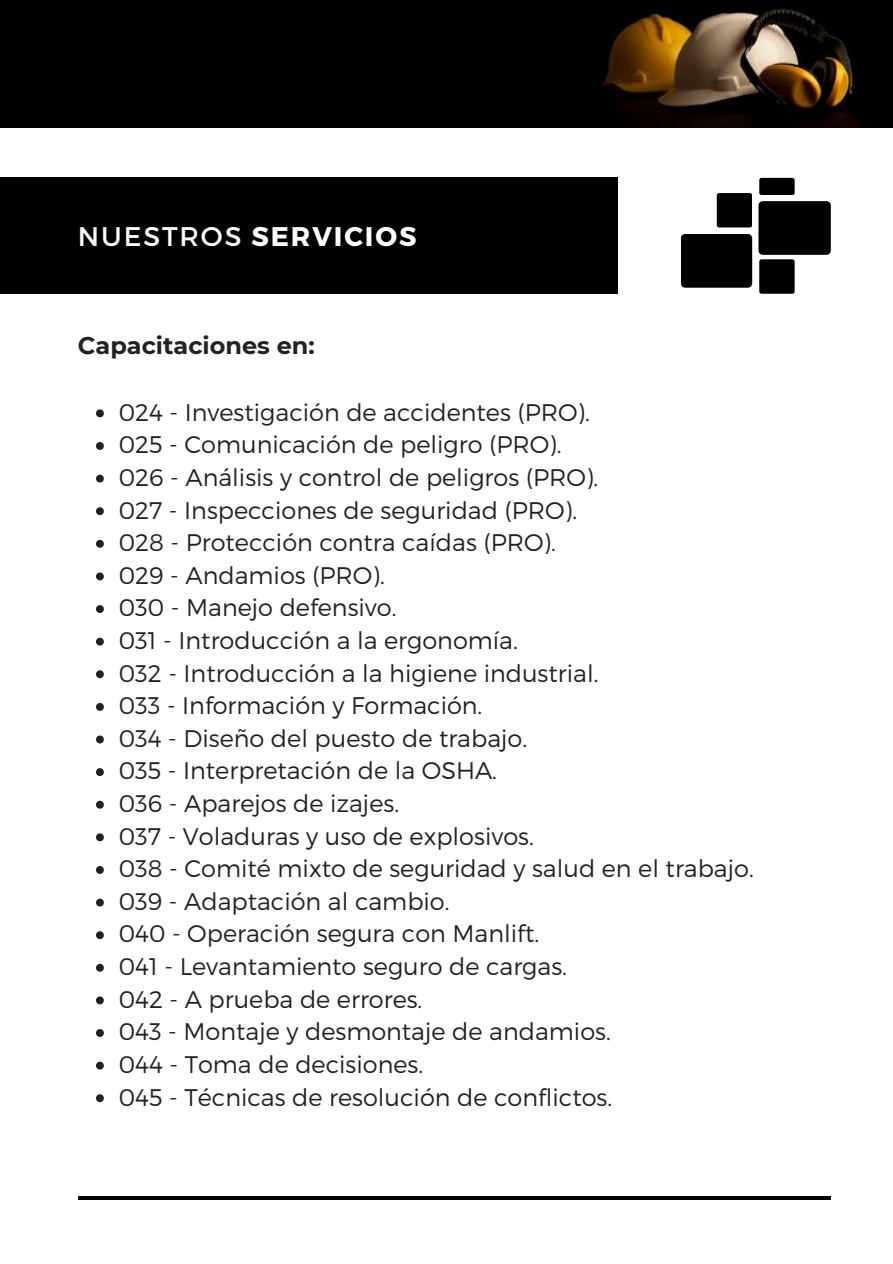
<style>
.page{position:relative;width:893px;height:1264px;background:#fff}
.page>*{position:absolute;margin:0;border:0;box-sizing:border-box;transform-origin:0 0}
.t1{font:700 27px "Montserrat";letter-spacing:.07em;color:#fff}
.t2{font:300 24px "Montserrat";color:#222}
.t3{font:700 24px "Montserrat";color:#222}
.s1{font-weight:400}
</style>
<div class="page">
<hr style="left:78px;top:1196px;width:752px;height:3px;background:#000">
<svg style="left:96px;top:409px;width:8px;height:8px"></svg>
<svg style="left:96px;top:442px;width:8px;height:8px"></svg>
<svg style="left:96px;top:474px;width:8px;height:8px"></svg>
<svg style="left:96px;top:507px;width:8px;height:8px"></svg>
<svg style="left:96px;top:540px;width:8px;height:7px"></svg>
<svg style="left:96px;top:572px;width:8px;height:8px"></svg>
<svg style="left:96px;top:605px;width:8px;height:8px"></svg>
<svg style="left:96px;top:637px;width:8px;height:8px"></svg>
<svg style="left:96px;top:670px;width:8px;height:8px"></svg>
<svg style="left:96px;top:703px;width:8px;height:7px"></svg>
<svg style="left:96px;top:735px;width:8px;height:8px"></svg>
<svg style="left:96px;top:768px;width:8px;height:8px"></svg>
<svg style="left:96px;top:800px;width:8px;height:8px"></svg>
<svg style="left:96px;top:833px;width:8px;height:8px"></svg>
<svg style="left:96px;top:866px;width:8px;height:7px"></svg>
<svg style="left:96px;top:898px;width:8px;height:8px"></svg>
<svg style="left:96px;top:931px;width:8px;height:8px"></svg>
<svg style="left:96px;top:963px;width:8px;height:8px"></svg>
<svg style="left:96px;top:996px;width:8px;height:8px"></svg>
<svg style="left:96px;top:1029px;width:8px;height:7px"></svg>
<svg style="left:96px;top:1061px;width:8px;height:8px"></svg>
<svg style="left:96px;top:1094px;width:8px;height:8px"></svg>
<div style="left:0;top:178px;width:617px;height:116px;background:#000"></div>
<div style="left:758px;top:201px;width:72px;height:54px;background:#000;border-radius:4px"></div>
<div style="left:680px;top:234px;width:72px;height:54px;background:#000;border-radius:4px"></div>
<div style="left:716px;top:193px;width:36px;height:34px;background:#000;border-radius:2px"></div>
<div style="left:759px;top:259px;width:35px;height:35px;background:#000;border-radius:2px"></div>
<div style="left:759px;top:178px;width:35px;height:17px;background:#000;border-radius:2px"></div>
<div style="left:0;top:0;width:892px;height:127px;background:#000"></div>
<img style="left:602px;top:8px;width:255px;height:119px">
<p class="t1" style="left:78px;top:219px;width:340px"><span class="s1">NUESTROS</span> SERVICIOS</p>
<p class="t3" style="left:78px;top:331px;width:238px">Capacitaciones en:</p>
<p class="t2" style="left:119px;top:396px;width:472px">024 - Investigación de accidentes (PRO).</p>
<p class="t2" style="left:119px;top:429px;width:444px">025 - Comunicación de peligro (PRO).</p>
<p class="t2" style="left:119px;top:462px;width:481px">026 - Análisis y control de peligros (PRO).</p>
<p class="t2" style="left:119px;top:494px;width:460px">027 - Inspecciones de seguridad (PRO).</p>
<p class="t2" style="left:119px;top:527px;width:439px">028 - Protección contra caídas (PRO).</p>
<p class="t2" style="left:119px;top:559px;width:267px">029 - Andamios (PRO).</p>
<p class="t2" style="left:119px;top:592px;width:279px">030 - Manejo defensivo.</p>
<p class="t2" style="left:119px;top:625px;width:400px">031 - Introducción a la ergonomía.</p>
<p class="t2" style="left:119px;top:657px;width:481px">032 - Introducción a la higiene industrial.</p>
<p class="t2" style="left:119px;top:690px;width:365px">033 - Información y Formación.</p>
<p class="t2" style="left:119px;top:722px;width:410px">034 - Diseño del puesto de trabajo.</p>
<p class="t2" style="left:119px;top:755px;width:380px">035 - Interpretación de la OSHA.</p>
<p class="t2" style="left:119px;top:787px;width:282px">036 - Aparejos de izajes.</p>
<p class="t2" style="left:119px;top:820px;width:416px">037 - Voladuras y uso de explosivos.</p>
<p class="t2" style="left:119px;top:853px;width:636px">038 - Comité mixto de seguridad y salud en el trabajo.</p>
<p class="t2" style="left:119px;top:885px;width:332px">039 - Adaptación al cambio.</p>
<p class="t2" style="left:119px;top:918px;width:422px">040 - Operación segura con Manlift.</p>
<p class="t2" style="left:119px;top:950px;width:450px">041 - Levantamiento seguro de cargas.</p>
<p class="t2" style="left:119px;top:983px;width:305px">042 - A prueba de errores.</p>
<p class="t2" style="left:119px;top:1016px;width:493px">043 - Montaje y desmontaje de andamios.</p>
<p class="t2" style="left:119px;top:1048px;width:306px">044 - Toma de decisiones.</p>
<p class="t2" style="left:119px;top:1081px;width:495px">045 - Técnicas de resolución de conflictos.</p>
</div>
